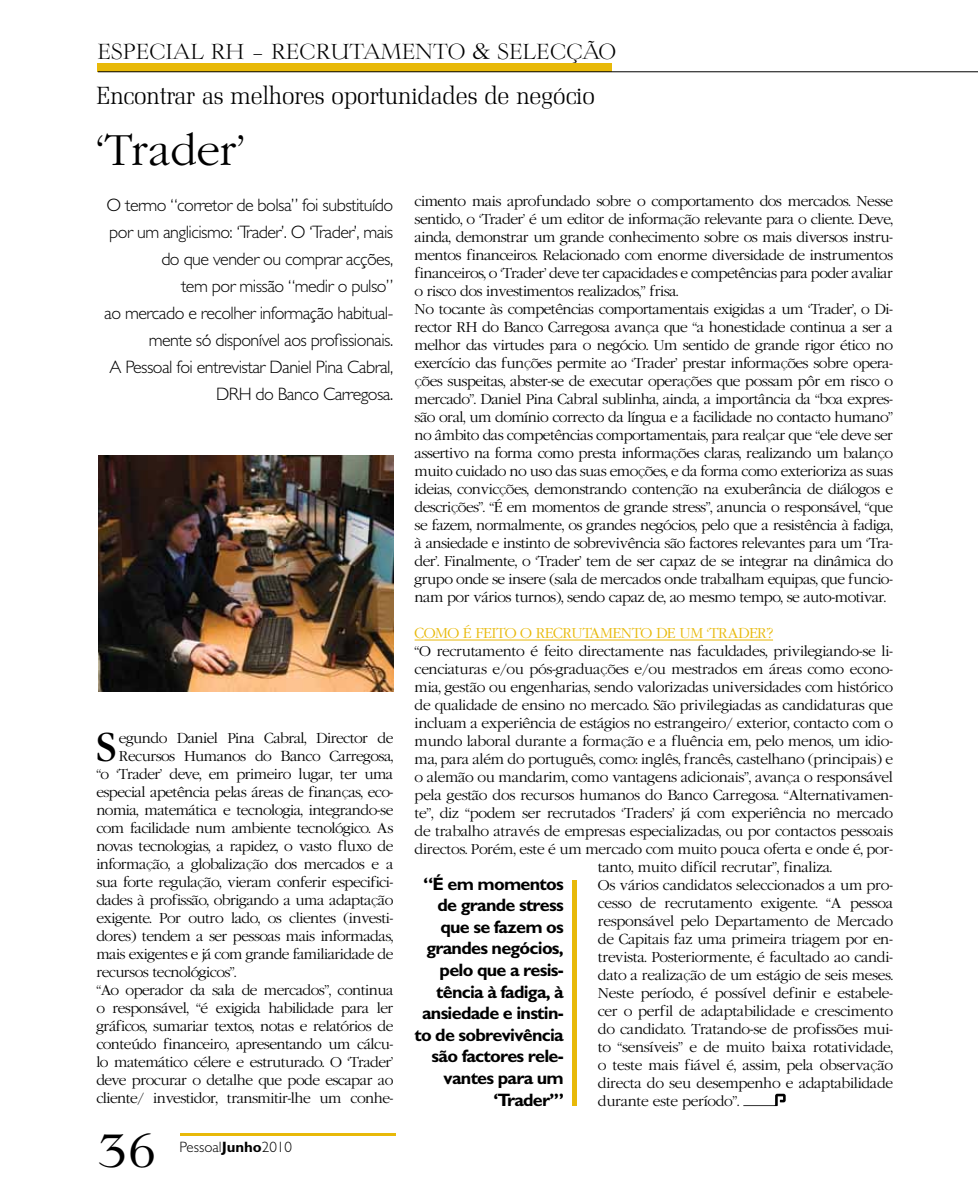
<style>
.page{position:relative;width:978px;height:1191px;background:#fff}
.page>*{position:absolute;margin:0;border:0;box-sizing:border-box;transform-origin:0 0}
.t1{font:45px "Lingwood";color:#000}
.t2{font:300 40.5px "Garamond";color:#000}
.t3{font:37.8px "Garamond";color:#000}
.t4{font:300 24px "Marsei";color:#000}
.t5{font:300 21px "Lingwood";letter-spacing:.025em;color:#000}
.t6{font:300 18px/27px "Gentle Sans";letter-spacing:-.03em;color:#000;text-align:right}
.t7{font:700 18px/21.6px "Gentle Sans";letter-spacing:-.04em;color:#000;text-align:right}
.t8{font:300 15px "Gentle Sans";color:#000}
.t9{font:300 13.5px/18px "Garamond";letter-spacing:-.035em;color:#000}
.t10{font:300 13.5px "Garamond";letter-spacing:-.035em;color:#e8b909}
.s1{font-family:"Garamond"}
.s2{font-weight:700}
</style>
<div class="page">
<hr style="left:180px;top:1133px;width:215px;height:2px;background:#e8b909">
<div style="left:98px;top:63px;width:514px;height:9px;background:#e8b909"></div>
<hr style="left:98px;top:71px;width:880px;height:1px;background:#000">
<hr style="left:415px;top:640px;width:358px;height:1px;background:#e8b909">
<svg style="left:743px;top:1093px;width:43px;height:13px"></svg>
<img style="left:98px;top:455px;width:295px;height:236px">
<div style="left:572px;top:880px;width:5px;height:225px;background:#e8b909"></div>
<h3 class="t5" style="left:98px;top:39px;width:205px">ESPECIAL RH – RECR</h3>
<h3 class="t5" style="left:331px;top:39px;width:89px">UTAMENTO</h3>
<h3 class="t5" style="left:473px;top:39px;width:52px"><span class="s1">&amp;</span> SELEC</h3>
<h3 class="t5" style="left:566px;top:39px;width:51px">ÇÃO</h3>
<h3 class="t4" style="left:96px;top:82px;width:500px">Encontrar as melhores oportunidades de negócio</h3>
<h2 class="t2" style="left:96px;top:125px;width:149px">‘Trader’</h2>
<p class="t6" style="left:104px;top:191px;width:291px">O termo “corretor de bolsa” foi substituído por um anglicismo: ‘Trader’. O ‘Trader’, mais do que vender ou comprar acções,<br>tem por missão “medir o pulso”<br>ao mercado e recolher informação habitual&shy;mente só disponível aos profissionais.<br>A Pessoal foi entrevistar Daniel Pina Cabral, DRH do Banco Carregosa.</p>
<h3 class="t3" style="left:96px;top:724px;width:21px">S</h3>
<p class="t9" style="left:119px;top:729px;width:276px">egundo Daniel Pina Cabral, Director de</p>
<p class="t9" style="left:119px;top:747px;width:276px">Recursos Humanos do Banco Carregosa,</p>
<p class="t9" style="left:96px;top:765px;width:298px">“o ‘Trader’ deve, em primeiro lugar, ter uma</p>
<p class="t9" style="left:96px;top:783px;width:298px">especial apetência pelas áreas de finanças, eco-</p>
<p class="t9" style="left:96px;top:801px;width:298px">nomia, matemática e tecnologia, integrando-se</p>
<p class="t9" style="left:96px;top:819px;width:298px">com facilidade num ambiente tecnológico. As</p>
<p class="t9" style="left:96px;top:837px;width:298px">novas tecnologias, a rapidez, o vasto fluxo de</p>
<p class="t9" style="left:96px;top:855px;width:298px">informação, a globalização dos mercados e a</p>
<p class="t9" style="left:96px;top:873px;width:298px">sua forte regulação, vieram conferir especifici-</p>
<p class="t9" style="left:96px;top:891px;width:298px">dades à profissão, obrigando a uma adaptação</p>
<p class="t9" style="left:96px;top:909px;width:298px">exigente. Por outro lado, os clientes (investi-</p>
<p class="t9" style="left:96px;top:927px;width:298px">dores) tendem a ser pessoas mais informadas,</p>
<p class="t9" style="left:96px;top:945px;width:298px">mais exigentes e já com grande familiaridade de</p>
<p class="t9" style="left:96px;top:963px;width:142px">recursos tecnológicos”.</p>
<p class="t9" style="left:96px;top:981px;width:298px">“Ao operador da sala de mercados”, continua</p>
<p class="t9" style="left:96px;top:999px;width:298px">o responsável, “é exigida habilidade para ler</p>
<p class="t9" style="left:96px;top:1017px;width:298px">gráficos, sumariar textos, notas e relatórios de</p>
<p class="t9" style="left:96px;top:1035px;width:298px">conteúdo financeiro, apresentando um cálcu-</p>
<p class="t9" style="left:96px;top:1053px;width:298px">lo matemático célere e estruturado. O ‘Trader’</p>
<p class="t9" style="left:96px;top:1071px;width:298px">deve procurar o detalhe que pode escapar ao</p>
<p class="t9" style="left:96px;top:1089px;width:298px">cliente/ investidor, transmitir-lhe um conhe-</p>
<h1 class="t1" style="left:98px;top:1125px;width:61px">36</h1>
<p class="t8" style="left:180px;top:1137px;width:114px">Pessoal<span class="s2">Junho</span>2010</p>
<p class="t9" style="left:415px;top:192px;width:480px">cimento mais aprofundado sobre o comportamento dos mercados. Nesse sentido, o ‘Trader’ é um editor de informação relevante para o cliente. Deve, ainda, demonstrar um grande conhecimento sobre os mais diversos instru&shy;mentos financeiros. Relacionado com enorme diversidade de instrumentos financeiros, o ‘Trader’ deve ter capacidades e competências para poder avaliar o risco dos investimentos realizados,” frisa.<br>No tocante às competências comportamentais exigidas a um ‘Trader’, o Di&shy;rector RH do Banco Carregosa avança que “a honestidade continua a ser a melhor das virtudes para o negócio. Um sentido de grande rigor ético no exercício das funções permite ao ‘Trader’ prestar informações sobre opera&shy;ções suspeitas, abster-se de executar operações que possam pôr em risco o mercado”. Daniel Pina Cabral sublinha, ainda, a importância da “boa expres&shy;são oral, um domínio correcto da língua e a facilidade no contacto humano” no âmbito das competências comportamentais, para realçar que “ele deve ser assertivo na forma como presta informações claras, realizando um balanço muito cuidado no uso das suas emoções, e da forma como exterioriza as suas ideias, convicções, demonstrando contenção na exuberância de diálogos e descrições”. “É em momentos de grande stress”, anuncia o responsável, “que se fazem, normalmente, os grandes negócios, pelo que a resistência à fadiga, à ansiedade e instinto de sobrevivência são factores relevantes para um ‘Tra&shy;der’. Finalmente, o ‘Trader’ tem de ser capaz de se integrar na dinâmica do grupo onde se insere (sala de mercados onde trabalham equipas, que funcio&shy;nam por vários turnos), sendo capaz de, ao mesmo tempo, se auto-motivar.</p>
<p class="t10" style="left:415px;top:624px;width:305px">Como é feito o recrutamento de um ‘Tra</p>
<p class="t10" style="left:738px;top:624px;width:36px">der’?</p>
<p class="t9" style="left:415px;top:642px;width:480px">“O recrutamento é feito directamente nas faculdades, privilegiando-se li-</p>
<p class="t9" style="left:415px;top:660px;width:480px">cenciaturas e/ou pós-graduações e/ou mestrados em áreas como econo-</p>
<p class="t9" style="left:415px;top:678px;width:480px">mia, gestão ou engenharias, sendo valorizadas universidades com histórico</p>
<p class="t9" style="left:415px;top:696px;width:480px">de qualidade de ensino no mercado. São privilegiadas as candidaturas que</p>
<p class="t9" style="left:415px;top:714px;width:480px">incluam a experiência de estágios no estrangeiro/ exterior, contacto com o</p>
<p class="t9" style="left:415px;top:732px;width:480px">mundo laboral durante a formação e a fluência em, pelo menos, um idio-</p>
<p class="t9" style="left:415px;top:750px;width:480px">ma, para além do português, como: inglês, francês, castelhano (principais) e</p>
<p class="t9" style="left:415px;top:768px;width:480px">o alemão ou mandarim, como vantagens adicionais”, avança o responsável</p>
<p class="t9" style="left:415px;top:786px;width:480px">pela gestão dos recursos humanos do Banco Carregosa. “Alternativamen-</p>
<p class="t9" style="left:415px;top:804px;width:480px">te”, diz “podem ser recrutados ‘Traders’ já com experiência no mercado</p>
<p class="t9" style="left:415px;top:822px;width:480px">de trabalho através de empresas especializadas, ou por contactos pessoais</p>
<p class="t9" style="left:415px;top:840px;width:480px">directos. Porém, este é um mercado com muito pouca oferta e onde é, por-</p>
<p class="t9" style="left:598px;top:858px;width:236px">tanto, muito difícil recrutar”, finaliza.</p>
<p class="t9" style="left:598px;top:876px;width:297px">Os vários candidatos seleccionados a um pro-</p>
<p class="t9" style="left:598px;top:894px;width:297px">cesso de recrutamento exigente. “A pessoa</p>
<p class="t9" style="left:598px;top:912px;width:297px">responsável pelo Departamento de Mercado</p>
<p class="t9" style="left:598px;top:930px;width:297px">de Capitais faz uma primeira triagem por en-</p>
<p class="t9" style="left:598px;top:948px;width:297px">trevista. Posteriormente, é facultado ao candi-</p>
<p class="t9" style="left:598px;top:966px;width:297px">dato a realização de um estágio de seis meses.</p>
<p class="t9" style="left:598px;top:984px;width:297px">Neste período, é possível definir e estabele-</p>
<p class="t9" style="left:598px;top:1002px;width:297px">cer o perfil de adaptabilidade e crescimento</p>
<p class="t9" style="left:598px;top:1020px;width:297px">do candidato. Tratando-se de profissões mui-</p>
<p class="t9" style="left:598px;top:1038px;width:297px">to “sensíveis” e de muito baixa rotatividade,</p>
<p class="t9" style="left:598px;top:1056px;width:297px">o teste mais fiável é, assim, pela observação</p>
<p class="t9" style="left:598px;top:1074px;width:297px">directa do seu desempenho e adaptabilidade</p>
<p class="t9" style="left:598px;top:1092px;width:143px">durante este período”.</p>
<h3 class="t7" style="left:415px;top:872px;width:151px">“É em momentos de grande stress que se fazem os grandes negócios, pelo que a resis&shy;tência à fadiga, à ansiedade e instin&shy;to de sobrevivência são factores rele&shy;vantes para um ‘Trader’”</h3>
</div>
